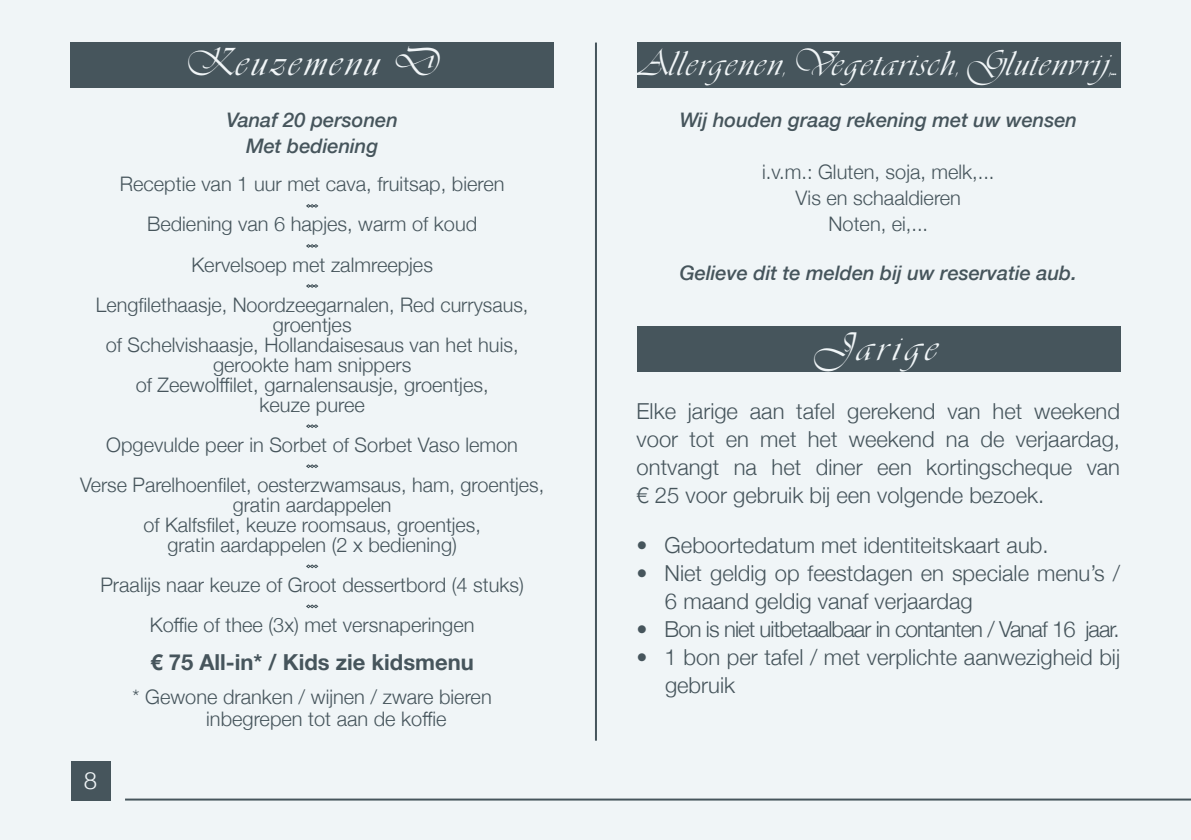
<style>
.page{position:relative;width:1191px;height:840px;background:#fff}
.page>*{position:absolute;margin:0;border:0;box-sizing:border-box;transform-origin:0 0}
.t1{font:40px "Vivaldi MN";letter-spacing:-.01em;color:#f0f5f7}
.t2{font:36px "Vivaldi MN";letter-spacing:-.065em;color:#f0f5f7}
.t3{font:300 24px "Helvetica Neue";color:#f0f5f7}
.t4{font:300 22px/28px "Helvetica Neue";color:#46555c}
.t5{font:300 22px "Helvetica Neue";letter-spacing:-.04em;color:#46555c}
.t6{font:700 22px "Helvetica Neue";color:#46555c}
.t7{font:300 20px/20px "Helvetica Neue";color:#46555c;text-align:center}
.t8{font:italic 500 20px/26px "Helvetica Neue";color:#46555c;text-align:center}
</style>
<div class="page">
<div style="left:0;top:0;width:1191px;height:839px;background:#f0f5f7"></div>
<div style="left:71px;top:760px;width:40px;height:40px;background:#46555c"></div>
<hr style="left:125px;top:798px;width:1066px;height:2px;background:#46555c">
<hr style="left:595px;top:43px;width:2px;height:697px;background:#46555c">
<div style="left:70px;top:43px;width:484px;height:45px;background:#46555c"></div>
<div style="left:636px;top:43px;width:484px;height:45px;background:#46555c"></div>
<svg style="left:306px;top:204px;width:12px;height:3px"></svg>
<svg style="left:306px;top:244px;width:12px;height:3px"></svg>
<svg style="left:306px;top:284px;width:12px;height:3px"></svg>
<svg style="left:306px;top:424px;width:12px;height:3px"></svg>
<svg style="left:306px;top:464px;width:12px;height:3px"></svg>
<svg style="left:306px;top:564px;width:12px;height:3px"></svg>
<svg style="left:306px;top:604px;width:12px;height:3px"></svg>
<div style="left:636px;top:326px;width:484px;height:45px;background:#46555c"></div>
<h1 class="t1" style="left:187px;top:37px;width:252px">Keuzemenu D</h1>
<p class="t8" style="left:226px;top:106px;width:173px">Vanaf 20 personen<br>Met bediening</p>
<p class="t7" style="left:96px;top:163px;width:434px;line-height:40px">Receptie van 1 uur met cava, fruitsap, bieren Bediening van 6 hapjes, warm of koud<br>Kervelsoep met zalmreepjes<br>Lengfilethaasje, Noordzeegarnalen, Red currysaus,</p>
<p class="t7" style="left:106px;top:313px;width:414px">groentjes<br>of Schelvishaasje, Hollandaisesaus van het huis, gerookte ham snippers<br>of Zeewolffilet, garnalensausje, groentjes,<br>keuze puree</p>
<p class="t7" style="left:80px;top:423px;width:465px;line-height:40px">Opgevulde peer in Sorbet of Sorbet Vaso lemon<br>Verse Parelhoenfilet, oesterzwamsaus, ham, groentjes,</p>
<p class="t7" style="left:143px;top:493px;width:339px">gratin aardappelen<br>of Kalfsfilet, keuze roomsaus, groentjes, gratin aardappelen (2 x bediening)</p>
<p class="t7" style="left:100px;top:563px;width:425px;line-height:40px">Praalijs naar keuze of Groot dessertbord (4 stuks)<br>Koffie of thee (3x) met versnaperingen</p>
<p class="t6" style="left:150px;top:644px;width:325px">€ 75 All-in* / Kids zie kidsmenu</p>
<p class="t7" style="left:206px;top:684px;width:287px;line-height:22px;text-align:left;text-indent:-74px">* Gewone dranken / wijnen / zware bieren inbegrepen tot aan de koffie</p>
<p class="t3" style="left:84px;top:761px;width:15px">8</p>
<h2 class="t2" style="left:639px;top:41px;width:480px">Allergenen, Vegetarisch, Glutenvrij,..</h2>
<p class="t8" style="left:679px;top:106px;width:399px">Wij houden graag rekening met uw wensen</p>
<p class="t7" style="left:762px;top:158px;width:234px;line-height:26px">i.v.m.: Gluten, soja, melk,...<br>Vis en schaaldieren<br>Noten, ei,...</p>
<p class="t8" style="left:679px;top:258px;width:399px">Gelieve dit te melden bij uw reservatie aub.</p>
<h1 class="t1" style="left:816px;top:322px;width:126px">Jarige</h1>
<p class="t4" style="left:636px;top:395px;width:485px;text-align:justify">Elke jarige aan tafel gerekend van het weekend voor tot en met het weekend na de verjaardag, ontvangt na het diner een kortingscheque van € 25 voor gebruik bij een volgende bezoek.</p>
<p class="t4" style="left:636px;top:529px;width:413px">• Geboortedatum met identiteitskaart aub.</p>
<p class="t4" style="left:665px;top:557px;width:456px;text-indent:-28px">• Niet geldig op feestdagen en speciale menu’s /<br>6 maand geldig vanaf verjaardag</p>
<p class="t5" style="left:636px;top:611px;width:484px">• Bon is niet uitbetaalbaar in contanten / Vanaf 16 jaar.</p>
<p class="t4" style="left:665px;top:641px;width:456px;text-indent:-28px">• 1 bon per tafel / met verplichte aanwezigheid bij gebruik</p>
</div>
